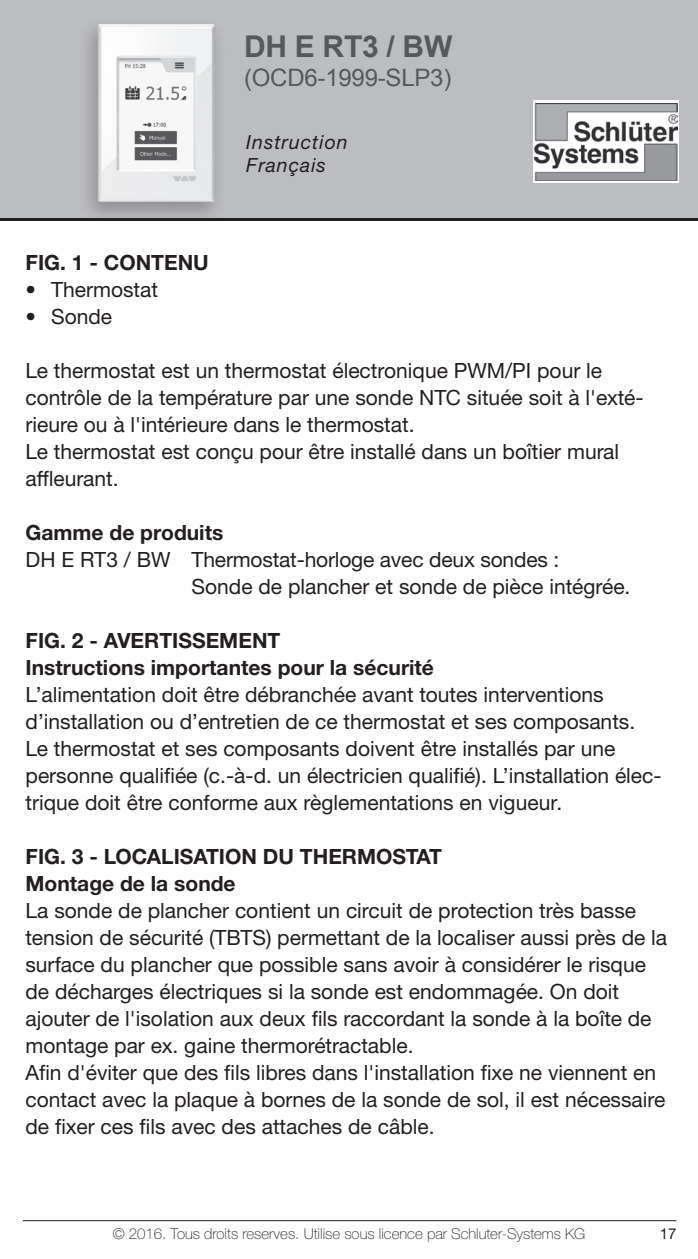
<style>
.page{position:relative;width:698px;height:1259px;background:#fff}
.page>*{position:absolute;margin:0;border:0;box-sizing:border-box;transform-origin:0 0}
.t1{font:700 30px "Arial";letter-spacing:-.01em;color:#57585a}
.t2{font:24px "Arial";letter-spacing:-.01em;color:#57585a}
.t3{font:21px/27px "Helvetica Neue LTW1 G";color:#231f20}
.t4{font:700 21px/27px "Helvetica Neue LTW1 G";color:#231f20;text-align:center}
.t5{font:italic 19.5px/23.4px "Helvetica Neue LTW1 G";letter-spacing:.05em;color:#231f20}
.t6{font:100 15px "Helvetica Neue LTW1 G";color:#231f20}
.t7{font:15px "Helvetica Neue LTW1 G";color:#231f20}
</style>
<div class="page">
<div style="left:0;top:0;width:697px;height:218px;background:#bcbdc0"></div>
<hr style="left:0;top:218px;width:697px;height:3px;background:#231f20">
<hr style="left:23px;top:1220px;width:653px;height:1px;background:#231f20">
<div style="left:78px;top:16px;width:149px;height:209px;background:#231f20;opacity:.3"></div>
<img style="left:97px;top:24px;width:118px;height:178px">
<svg style="left:533px;top:100px;width:145px;height:83px"></svg>
<img style="left:534px;top:103px;width:143px;height:77px">
<h1 class="t1" style="left:244px;top:26px;width:210px">DH E RT3 / BW</h1>
<p class="t2" style="left:244px;top:62px;width:209px">(OCD6-1999-SLP3)</p>
<p class="t5" style="left:246px;top:130px;width:103px">Instruction<br>Français</p>
<p class="t4" style="left:26px;top:249px;width:110px">Fig. 1 - Contenu</p>
<p class="t3" style="left:26px;top:276px;width:134px">• Thermostat</p>
<p class="t3" style="left:26px;top:303px;width:88px">• Sonde</p>
<p class="t3" style="left:26px;top:357px;width:619px">Le thermostat est un thermostat électronique PWM/PI pour le contrôle de la température par une sonde NTC située soit à l'exté&shy;rieure ou à l'intérieure dans le thermostat.<br>Le thermostat est conçu pour être installé dans un boîtier mural affleurant.</p>
<p class="t4" style="left:26px;top:519px;width:199px">Gamme de produits</p>
<p class="t3" style="left:191px;top:546px;width:440px;text-indent:-166px">DH E RT3 / BW Thermostat-horloge avec deux sondes :<br>Sonde de plancher et sonde de pièce intégrée.</p>
<p class="t4" style="left:26px;top:627px;width:119px">Fig. 2 - Avertisse</p>
<p class="t4" style="left:26px;top:627px;width:410px">ment<br>Instructions importantes pour la sécurité</p>
<p class="t3" style="left:26px;top:681px;width:637px">L’alimentation doit être débranchée avant toutes interventions d’installation ou d’entretien de ce thermostat et ses composants.<br>Le thermostat et ses composants doivent être installés par une personne qualifiée (c.-à-d. un électricien qualifié). L’installation élec&shy;trique doit être conforme aux règlementations en vigueur.</p>
<p class="t4" style="left:26px;top:843px;width:104px">Fig. 3 - Localisation</p>
<p class="t4" style="left:263px;top:843px;width:52px">du ther</p>
<p class="t4" style="left:357px;top:843px;width:33px">mostat</p>
<p class="t4" style="left:26px;top:870px;width:211px">Montage de la sonde</p>
<p class="t3" style="left:25px;top:897px;width:643px">La sonde de plancher contient un circuit de protection très basse tension de sécurité (TBTS) permettant de la localiser aussi près de la surface du plancher que possible sans avoir à considérer le risque de décharges électriques si la sonde est endommagée. On doit ajouter de l'isolation aux deux fils raccordant la sonde à la boîte de montage par ex. gaine thermorétractable.<br>Afin d'éviter que des fils libres dans l'installation fixe ne viennent en contact avec la plaque à bornes de la sonde de sol, il est nécessaire de fixer ces fils avec des attaches de câble.</p>
<p class="t6" style="left:113px;top:1225px;width:474px">© 2016. Tous droits reserves. Utilise sous licence par Schluter-Systems KG</p>
<p class="t7" style="left:659px;top:1224px;width:18px">17</p>
</div>
